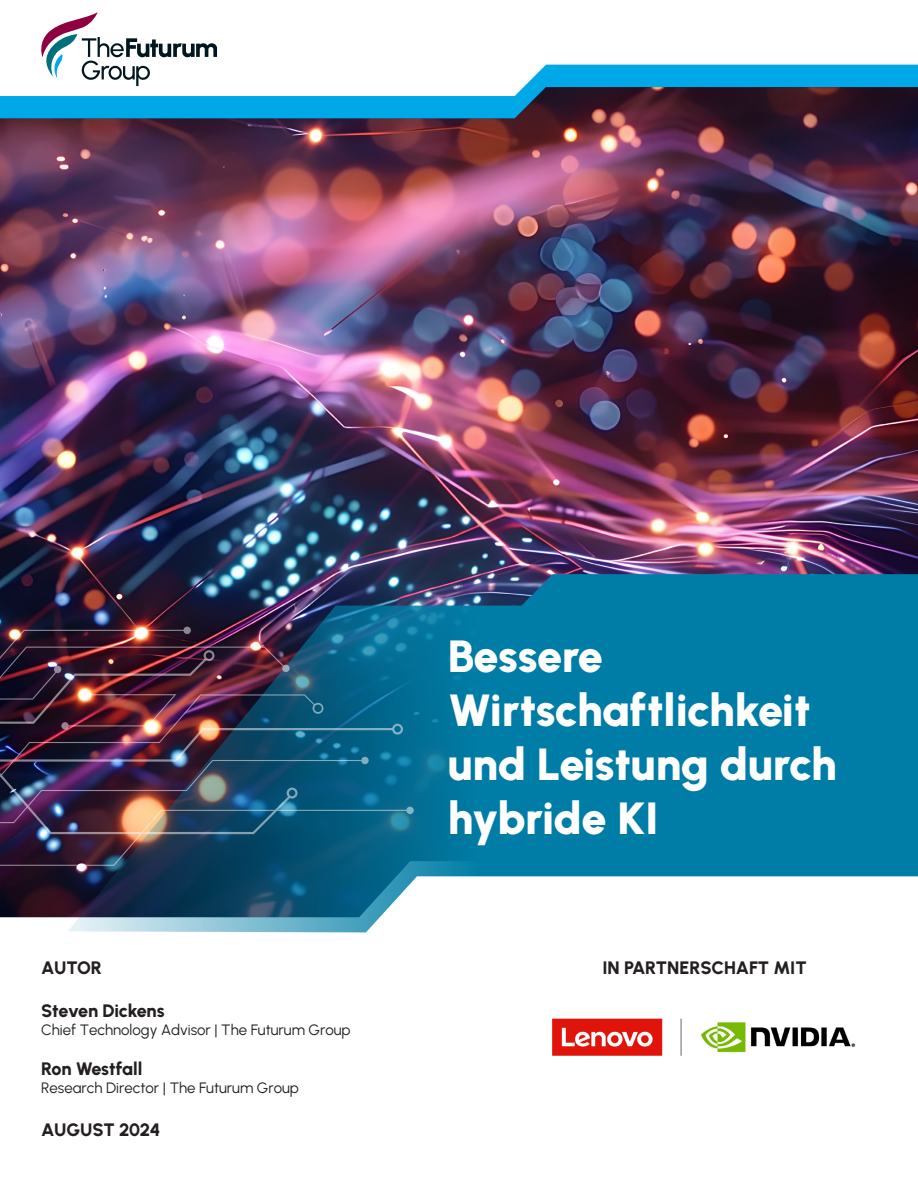
<style>
.page{position:relative;width:918px;height:1188px;background:#fff}
.page>*{position:absolute;margin:0;border:0;box-sizing:border-box;transform-origin:0 0}
.t1{font:900 45px/54px "Urbanist";letter-spacing:-.01em;color:#fff}
.t2{font:800 18px "Urbanist";letter-spacing:-.015em;color:#231f20}
.t3{font:15px "Urbanist";color:#231f20}
</style>
<div class="page">
<svg style="left:136px;top:65px;width:782px;height:22px;fill:#00a8e8"></svg>
<img style="left:0;top:87px;width:918px;height:830px">
<svg style="left:68px;top:574px;width:850px;height:358px;background:#2b84a6"></svg>
<img style="left:0;top:627px;width:414px;height:239px">
<svg style="left:41px;top:12px;width:176px;height:74px"></svg>
<img style="left:552px;top:1018px;width:304px;height:38px">
<p class="t2" style="left:41px;top:955px;width:62px">AUTOR</p>
<p class="t2" style="left:41px;top:998px;width:125px">Steven Dickens</p>
<p class="t3" style="left:41px;top:1020px;width:311px">Chief Technology Advisor | The Futurum Group</p>
<p class="t2" style="left:41px;top:1056px;width:103px">Ron Westfall</p>
<p class="t3" style="left:41px;top:1078px;width:259px">Research Director | The Futurum Group</p>
<p class="t2" style="left:41px;top:1117px;width:121px">AUGUST 2024</p>
<p class="t1" style="left:448px;top:627px;width:391px">Bessere<br>Wirtschaftlichkeit und Leistung durch hybride KI</p>
<p class="t2" style="left:602px;top:955px;width:206px">IN PARTNERSCHAFT MIT</p>
</div>
